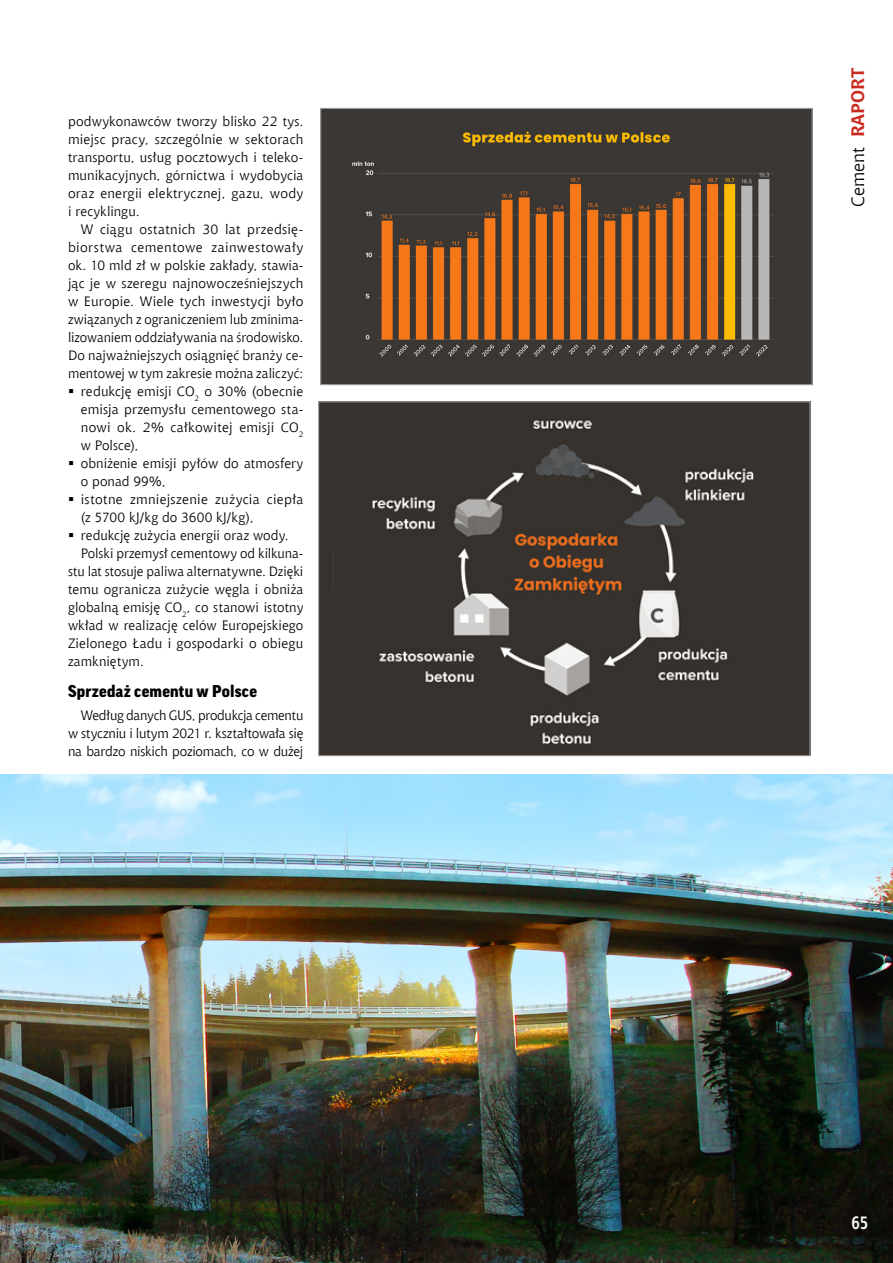
<style>
.page{position:relative;width:893px;height:1263px;background:#fff}
.page>*{position:absolute;margin:0;border:0;box-sizing:border-box;transform-origin:0 0}
.t1{font:18px "Chianti EU";color:#000}
.t2{font:700 18px "Aerton Cnd EFN";color:#fff}
.t3{font:900 16.5px "Good Pro";letter-spacing:.015em;color:#000}
.t4{font:13.5px/18px "Chianti EU";letter-spacing:.005em;color:#000;text-align:justify}
.t5{font:13.5px "Chianti EU";letter-spacing:.035em;color:#000}
.s1{font-weight:700;color:#ca291d}
</style>
<div class="page">
<img style="left:0;top:774px;width:893px;height:489px">
<img style="left:322px;top:110px;width:488px;height:273px">
<div style="left:320px;top:108px;width:492px;height:277px;border:1px solid #afafb0"></div>
<img style="left:320px;top:404px;width:488px;height:350px">
<p class="t4" style="left:68px;top:112px;width:237px">podwykonawców tworzy blisko 22 tys. miejsc pracy, szczególnie w sektorach transportu, usług pocztowych i teleko&shy;munikacyjnych, górnictwa i wydobycia oraz energii elektrycznej, gazu, wody i recyklingu.</p>
<p class="t4" style="left:81px;top:220px;width:224px">W ciągu ostatnich 30 lat przedsię-</p>
<p class="t5" style="left:68px;top:239px;width:237px">biorstwa cementowe zainwestowały</p>
<p class="t4" style="left:68px;top:256px;width:237px">ok. 10 mld zł w polskie zakłady, stawia-</p>
<p class="t4" style="left:68px;top:274px;width:237px">jąc je w szeregu najnowocześniejszych</p>
<p class="t4" style="left:68px;top:292px;width:237px">w Europie. Wiele tych inwestycji było</p>
<p class="t4" style="left:68px;top:310px;width:237px">związanych z ograniczeniem lub zminima-</p>
<p class="t4" style="left:68px;top:328px;width:237px">lizowaniem oddziaływania na środowisko.</p>
<p class="t4" style="left:68px;top:346px;width:237px">Do najważniejszych osiągnięć branży ce-</p>
<p class="t4" style="left:68px;top:364px;width:237px">mentowej w tym zakresie można zaliczyć:</p>
<p class="t4" style="left:81px;top:382px;width:224px">redukcję emisji CO<sub>2</sub> o 30% (obecnie</p>
<p class="t4" style="left:81px;top:400px;width:224px">emisja przemysłu cementowego sta-</p>
<p class="t4" style="left:81px;top:418px;width:224px">nowi ok. 2% całkowitej emisji CO<sub>2</sub></p>
<p class="t4" style="left:81px;top:436px;width:59px">w Polsce),</p>
<p class="t4" style="left:81px;top:454px;width:224px">obniżenie emisji pyłów do atmosfery</p>
<p class="t4" style="left:81px;top:472px;width:86px">o ponad 99%,</p>
<p class="t4" style="left:81px;top:490px;width:224px">istotne zmniejszenie zużycia ciepła</p>
<p class="t4" style="left:81px;top:508px;width:174px">(z 5700 kJ/kg do 3600 kJ/kg),</p>
<p class="t4" style="left:81px;top:526px;width:209px">redukcję zużycia energii oraz wody.</p>
<p class="t4" style="left:81px;top:544px;width:224px">Polski przemysł cementowy od kilkuna-</p>
<p class="t4" style="left:68px;top:562px;width:237px">stu lat stosuje paliwa alternatywne. Dzięki</p>
<p class="t4" style="left:68px;top:580px;width:237px">temu ogranicza zużycie węgla i obniża</p>
<p class="t4" style="left:68px;top:598px;width:237px">globalną emisję CO<sub>2</sub>, co stanowi istotny</p>
<p class="t4" style="left:68px;top:616px;width:237px">wkład w realizację celów Europejskiego</p>
<p class="t4" style="left:68px;top:634px;width:237px">Zielonego Ładu i gospodarki o obiegu</p>
<p class="t4" style="left:68px;top:652px;width:77px">zamkniętym.</p>
<p class="t3" style="left:68px;top:682px;width:191px">Sprzedaż cementu w Polsce</p>
<p class="t4" style="left:68px;top:706px;width:237px;text-indent:13px">Według danych GUS, produkcja cementu w styczniu i lutym 2021 r. kształtowała się na bardzo niskich poziomach, co w dużej</p>
<h1 class="t1" style="left:847px;top:207px;width:140px;rotate:-90deg">Cement <span class="s1">RAPORT</span></h1>
<h1 class="t2" style="left:851px;top:1212px;width:18px">65</h1>
</div>
